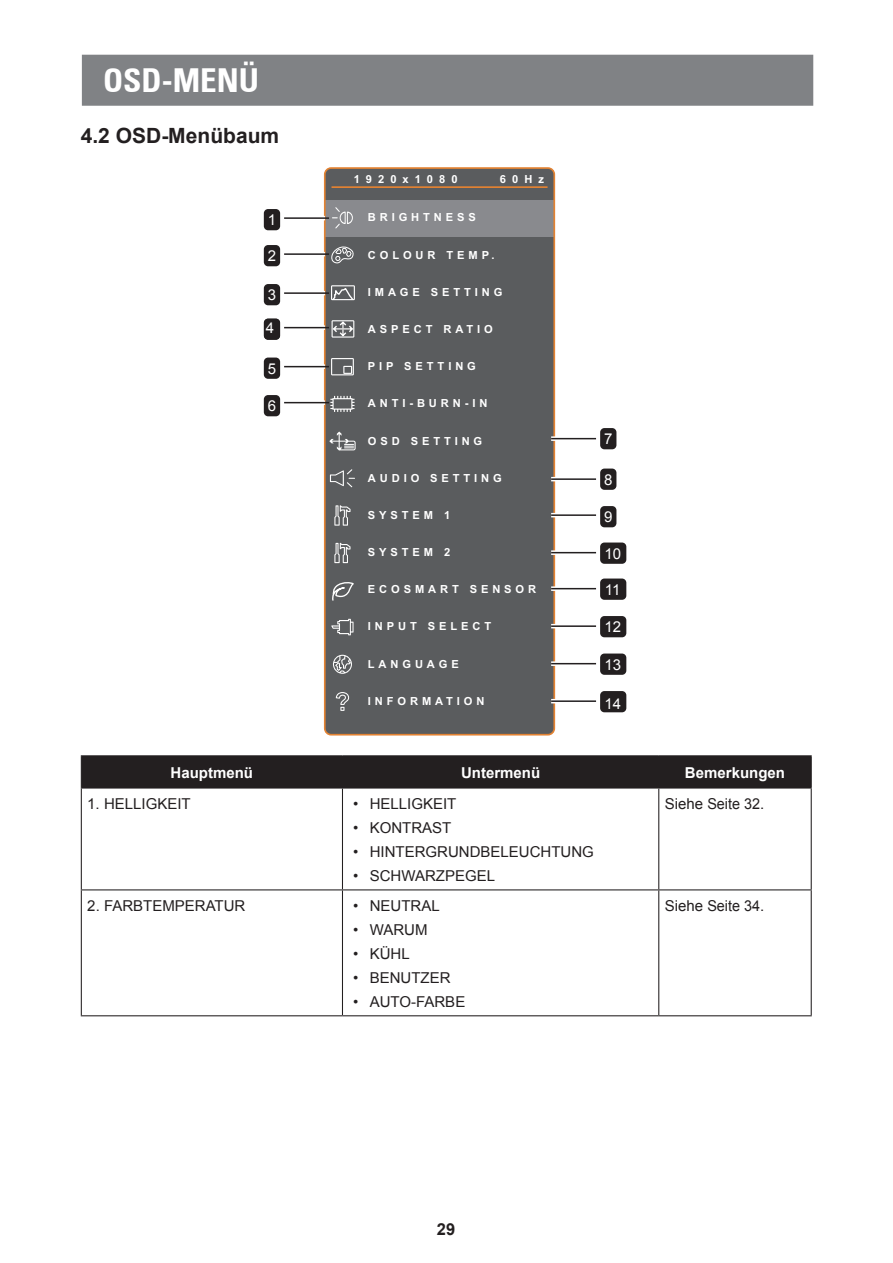
<style>
.page{position:relative;width:893px;height:1263px;background:#fff}
.page>*{position:absolute;margin:0;border:0;box-sizing:border-box;transform-origin:0 0}
.t1{font:700 condensed 33px "Univers 67";color:#fff}
.t2{font:700 21px "Arial";color:#231f20}
.t3{font:700 16.5px "Arial";color:#231f20}
.t4{font:15px "Arial";color:#231f20}
.t5{font:700 15px "Arial";color:#fff}
.t6{font:15px "Arial";color:#fff}
.t7{font:700 11.1px "Arial";letter-spacing:.35em;color:#fff}
.t8{font:700 11.1px "Arial";letter-spacing:.54em;color:#fff}
</style>
<div class="page">
<div style="left:82px;top:55px;width:731px;height:51px;background:#808285;border:2px solid #808285"></div>
<div style="left:82px;top:756px;width:729px;height:31px;background:#231f20"></div>
<hr style="left:81px;top:755px;width:261px;height:1px;background:#231f20">
<hr style="left:81px;top:756px;width:1px;height:31px;background:#231f20">
<hr style="left:342px;top:755px;width:317px;height:1px;background:#231f20">
<hr style="left:342px;top:756px;width:1px;height:31px;background:#231f20">
<hr style="left:659px;top:755px;width:153px;height:1px;background:#231f20">
<hr style="left:658px;top:756px;width:1px;height:31px;background:#231f20">
<hr style="left:811px;top:756px;width:1px;height:31px;background:#231f20">
<hr style="left:81px;top:787px;width:261px;height:1px;background:#231f20">
<hr style="left:81px;top:788px;width:1px;height:101px;background:#231f20">
<hr style="left:342px;top:787px;width:317px;height:1px;background:#231f20">
<hr style="left:342px;top:788px;width:1px;height:101px;background:#231f20">
<hr style="left:659px;top:787px;width:153px;height:1px;background:#231f20">
<hr style="left:658px;top:788px;width:1px;height:101px;background:#231f20">
<hr style="left:811px;top:788px;width:1px;height:101px;background:#231f20">
<hr style="left:81px;top:889px;width:261px;height:1px;background:#231f20">
<hr style="left:81px;top:890px;width:1px;height:125px;background:#231f20">
<hr style="left:342px;top:889px;width:317px;height:1px;background:#231f20">
<hr style="left:342px;top:890px;width:1px;height:125px;background:#231f20">
<hr style="left:659px;top:889px;width:153px;height:1px;background:#231f20">
<hr style="left:658px;top:890px;width:1px;height:125px;background:#231f20">
<hr style="left:811px;top:890px;width:1px;height:125px;background:#231f20">
<hr style="left:81px;top:1015px;width:261px;height:1px;background:#231f20">
<hr style="left:342px;top:1015px;width:317px;height:1px;background:#231f20">
<hr style="left:659px;top:1015px;width:153px;height:1px;background:#231f20">
<svg style="left:324px;top:167px;width:232px;height:569px;background:#606060"></svg>
<svg style="left:332px;top:207px;width:21px;height:22px"></svg>
<svg style="left:331px;top:246px;width:23px;height:18px"></svg>
<svg style="left:331px;top:619px;width:23px;height:16px"></svg>
<svg style="left:333px;top:655px;width:19px;height:19px"></svg>
<svg style="left:336px;top:692px;width:13px;height:19px"></svg>
<svg style="left:329px;top:431px;width:27px;height:20px"></svg>
<svg style="left:330px;top:469px;width:25px;height:18px"></svg>
<svg style="left:334px;top:543px;width:16px;height:20px"></svg>
<svg style="left:334px;top:505px;width:16px;height:21px"></svg>
<svg style="left:331px;top:358px;width:23px;height:17px"></svg>
<svg style="left:330px;top:396px;width:24px;height:16px"></svg>
<svg style="left:331px;top:285px;width:24px;height:16px"></svg>
<svg style="left:332px;top:320px;width:22px;height:18px"></svg>
<svg style="left:332px;top:580px;width:24px;height:22px"></svg>
<hr style="left:284px;top:216px;width:41px;height:4px;background:#fff">
<hr style="left:284px;top:217px;width:45px;height:2px;background:#231f20">
<hr style="left:284px;top:252px;width:41px;height:4px;background:#fff">
<hr style="left:284px;top:253px;width:45px;height:2px;background:#231f20">
<hr style="left:284px;top:291px;width:41px;height:4px;background:#fff">
<hr style="left:284px;top:292px;width:45px;height:2px;background:#231f20">
<svg style="left:284px;top:325px;width:41px;height:5px"></svg>
<hr style="left:284px;top:327px;width:45px;height:1px;background:#231f20">
<svg style="left:284px;top:364px;width:41px;height:5px"></svg>
<hr style="left:284px;top:366px;width:45px;height:1px;background:#231f20">
<svg style="left:284px;top:400px;width:41px;height:5px"></svg>
<hr style="left:284px;top:402px;width:45px;height:1px;background:#231f20">
<svg style="left:551px;top:436px;width:41px;height:5px"></svg>
<hr style="left:551px;top:438px;width:45px;height:1px;background:#231f20">
<hr style="left:551px;top:477px;width:41px;height:4px;background:#fff">
<hr style="left:551px;top:478px;width:45px;height:2px;background:#231f20">
<hr style="left:551px;top:624px;width:41px;height:4px;background:#fff">
<hr style="left:551px;top:625px;width:45px;height:2px;background:#231f20">
<svg style="left:551px;top:586px;width:41px;height:5px"></svg>
<hr style="left:551px;top:588px;width:45px;height:1px;background:#231f20">
<svg style="left:551px;top:550px;width:41px;height:5px"></svg>
<hr style="left:551px;top:552px;width:45px;height:1px;background:#231f20">
<hr style="left:551px;top:513px;width:41px;height:4px;background:#fff">
<hr style="left:551px;top:514px;width:45px;height:2px;background:#231f20">
<div style="left:264px;top:209px;width:16px;height:21px;background:#231f20;border-radius:4px"></div>
<div style="left:600px;top:542px;width:26px;height:22px;background:#231f20;border-radius:4px"></div>
<div style="left:264px;top:395px;width:16px;height:21px;background:#231f20;border-radius:4px"></div>
<div style="left:264px;top:358px;width:16px;height:21px;background:#231f20;border-radius:4px"></div>
<svg style="left:264px;top:319px;width:16px;height:21px"></svg>
<div style="left:264px;top:284px;width:16px;height:21px;background:#231f20;border-radius:4px"></div>
<div style="left:264px;top:245px;width:16px;height:21px;background:#231f20;border-radius:4px"></div>
<div style="left:600px;top:428px;width:16px;height:21px;background:#231f20;border-radius:4px"></div>
<div style="left:600px;top:469px;width:16px;height:21px;background:#231f20;border-radius:4px"></div>
<div style="left:600px;top:506px;width:16px;height:21px;background:#231f20;border-radius:4px"></div>
<div style="left:600px;top:578px;width:26px;height:22px;background:#231f20;border-radius:4px"></div>
<div style="left:600px;top:616px;width:26px;height:21px;background:#231f20;border-radius:4px"></div>
<div style="left:600px;top:653px;width:26px;height:22px;background:#231f20;border-radius:4px"></div>
<svg style="left:551px;top:661px;width:41px;height:5px"></svg>
<hr style="left:551px;top:663px;width:45px;height:1px;background:#231f20">
<div style="left:600px;top:691px;width:26px;height:21px;background:#231f20;border-radius:4px"></div>
<hr style="left:551px;top:699px;width:41px;height:4px;background:#fff">
<hr style="left:551px;top:700px;width:45px;height:2px;background:#231f20">
<h1 class="t1" style="left:103px;top:60px;width:157px">OSD-MENÜ</h1>
<h2 class="t2" style="left:81px;top:122px;width:200px">4.2 OSD-Menübaum</h2>
<h3 class="t6" style="left:268px;top:210px;width:10px">1</h3>
<h3 class="t6" style="left:268px;top:246px;width:10px">2</h3>
<h3 class="t6" style="left:268px;top:285px;width:10px">3</h3>
<h3 class="t6" style="left:266px;top:318px;width:10px">4</h3>
<h3 class="t6" style="left:268px;top:359px;width:10px">5</h3>
<h3 class="t6" style="left:268px;top:396px;width:10px">6</h3>
<p class="t8" style="left:354px;top:171px;width:105px">1920x1080</p>
<p class="t7" style="left:500px;top:171px;width:46px">60Hz</p>
<p class="t7" style="left:368px;top:210px;width:110px">BRIGHTNESS</p>
<p class="t7" style="left:368px;top:247px;width:128px">COLOUR TEMP.</p>
<p class="t7" style="left:368px;top:284px;width:136px">IMAGE SETTING</p>
<p class="t7" style="left:368px;top:321px;width:126px">ASPECT RATIO</p>
<p class="t7" style="left:368px;top:358px;width:110px">PIP SETTING</p>
<p class="t7" style="left:368px;top:396px;width:121px">ANTI-BURN-IN</p>
<p class="t7" style="left:368px;top:433px;width:116px">OSD SETTING</p>
<p class="t7" style="left:368px;top:470px;width:135px">AUDIO SETTING</p>
<p class="t7" style="left:368px;top:507px;width:84px">SYSTEM 1</p>
<p class="t7" style="left:368px;top:544px;width:84px">SYSTEM 2</p>
<p class="t7" style="left:368px;top:581px;width:170px">ECOSMART SENSOR</p>
<p class="t7" style="left:368px;top:619px;width:125px">INPUT SELECT</p>
<p class="t7" style="left:368px;top:656px;width:92px">LANGUAGE</p>
<p class="t7" style="left:368px;top:693px;width:118px">INFORMATION</p>
<h3 class="t6" style="left:604px;top:429px;width:10px">7</h3>
<h3 class="t6" style="left:604px;top:470px;width:10px">8</h3>
<h3 class="t6" style="left:604px;top:507px;width:10px">9</h3>
<h3 class="t6" style="left:604px;top:543px;width:18px">10</h3>
<h3 class="t6" style="left:605px;top:579px;width:17px">11</h3>
<h3 class="t6" style="left:604px;top:617px;width:18px">12</h3>
<h3 class="t6" style="left:604px;top:654px;width:18px">13</h3>
<h3 class="t6" style="left:604px;top:694px;width:18px">14</h3>
<h3 class="t5" style="left:171px;top:763px;width:84px">Hauptmenü</h3>
<h3 class="t5" style="left:461px;top:763px;width:81px">Untermenü</h3>
<h3 class="t5" style="left:685px;top:763px;width:102px">Bemerkungen</h3>
<h3 class="t4" style="left:87px;top:794px;width:105px">1. HELLIGKEIT</h3>
<h3 class="t4" style="left:353px;top:794px;width:105px">• HELLIGKEIT</h3>
<h3 class="t4" style="left:353px;top:818px;width:100px">• KONTRAST</h3>
<h3 class="t4" style="left:353px;top:842px;width:242px">• HINTERGRUNDBELEUCHTUNG</h3>
<h3 class="t4" style="left:353px;top:866px;width:143px">• SCHWARZPEGEL</h3>
<p class="t7" style="left:707px;top:773px;width:70px">SELECT</p>
<h3 class="t4" style="left:665px;top:794px;width:101px">Siehe Seite 32.</h3>
<h3 class="t4" style="left:87px;top:896px;width:160px">2. FARBTEMPERATUR</h3>
<h3 class="t4" style="left:353px;top:896px;width:88px">• NEUTRAL</h3>
<h3 class="t4" style="left:353px;top:920px;width:76px">• WARUM</h3>
<h3 class="t4" style="left:353px;top:944px;width:58px">• KÜHL</h3>
<h3 class="t4" style="left:353px;top:968px;width:99px">• BENUTZER</h3>
<h3 class="t4" style="left:353px;top:992px;width:114px">• AUTO-FARBE</h3>
<h3 class="t3" style="left:437px;top:1218px;width:20px">29</h3>
<h3 class="t4" style="left:665px;top:896px;width:101px">Siehe Seite 34.</h3>
</div>
